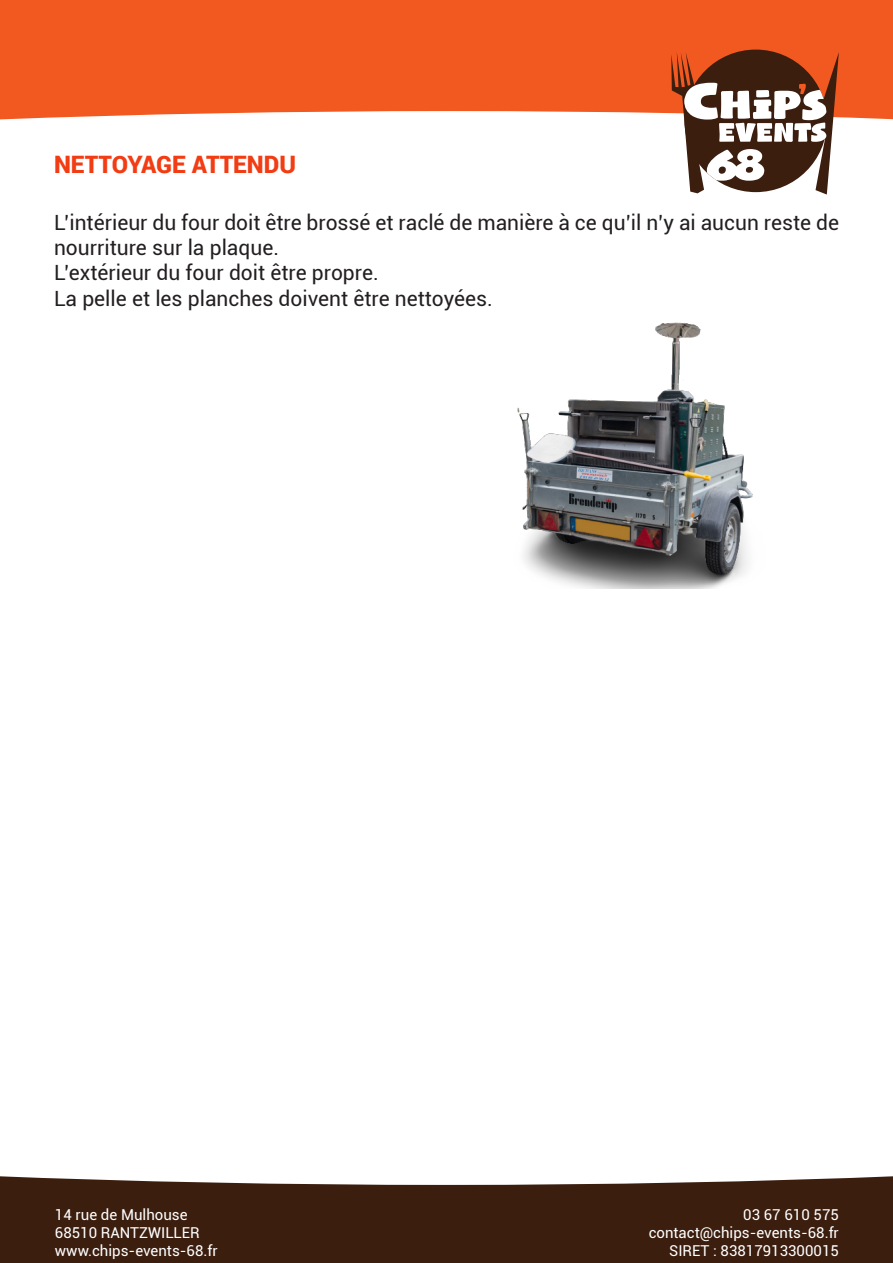
<style>
.page{position:relative;width:893px;height:1263px;background:#fff}
.page>*{position:absolute;margin:0;border:0;box-sizing:border-box;transform-origin:0 0}
.t1{font:900 24px "Roboto";color:#f23c13}
.t2{font:21px/25.2px "Roboto";color:#231f20}
.t3{font:15px "Roboto";color:#fff}
</style>
<div class="page">
<div style="left:0;top:0;width:893px;height:120px;background:#f15921"></div>
<svg style="left:0;top:1176px;width:893px;height:87px;background:#492d1f"></svg>
<svg style="left:671px;top:52px;width:168px;height:143px"></svg>
<img style="left:517px;top:322px;width:236px;height:266px">
<p class="t1" style="left:54px;top:148px;width:244px">NETTOYAGE ATTENDU</p>
<p class="t2" style="left:54px;top:209px;width:786px">L’intérieur du four doit être brossé et raclé de manière à ce qu’il n’y ai aucun reste de nourriture sur la plaque.</p>
<p class="t2" style="left:54px;top:259px;width:326px">L’extérieur du four doit être propre.</p>
<p class="t2" style="left:54px;top:285px;width:440px">La pelle et les planches doivent être nettoyées.</p>
<p class="t3" style="left:55px;top:1204px;width:134px">14 rue de Mulhouse</p>
<p class="t3" style="left:55px;top:1222px;width:146px">68510 RANTZWILLER</p>
<p class="t3" style="left:55px;top:1240px;width:164px">www.chips-events-68.fr</p>
<p class="t3" style="left:743px;top:1204px;width:97px">03 67 610 575</p>
<p class="t3" style="left:649px;top:1222px;width:192px">contact@chips-events-68.fr</p>
<p class="t3" style="left:669px;top:1240px;width:171px">SIRET : 83817913300015</p>
</div>
